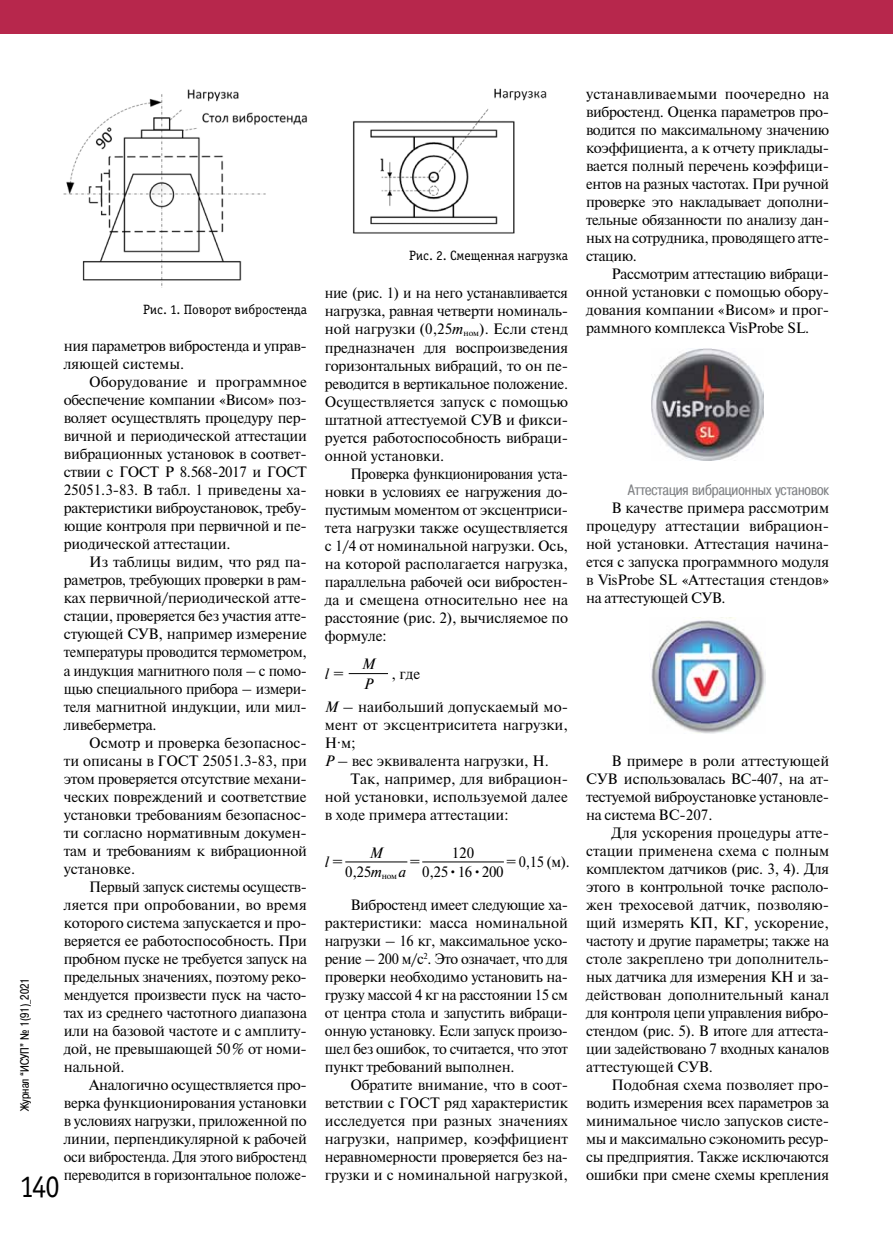
<style>
.page{position:relative;width:893px;height:1234px;background:#fff}
.page>*{position:absolute;margin:0;border:0;box-sizing:border-box;transform-origin:0 0}
.t1{font:31.5px "Officina Serif Book C";color:#000;scale:.9 1}
.t2{font:15px/18px "Newton";letter-spacing:-.02em;color:#000;text-align:justify}
.t3{font:15px/18px "Newton";letter-spacing:-.02em;color:#000;text-align:justify;scale:.96 1}
.t4{font:15px/18px "Newton";letter-spacing:-.02em;color:#000;text-align:justify;scale:.93 1}
.t5{font:15px/18px "Newton";color:#000}
.t6{font:15px "Pragmatica Cond C";color:#808285}
.t7{font:italic 15px "Newton";color:#000}
.t8{font:13.5px "Officina Serif Book C";color:#000}
.t9{font:12px "Pragmatica Cond C";color:#000}
.s1{font-style:italic}
.s2{font-family:"Bodoni C";font-weight:700}
</style>
<div class="page">
<div style="left:0;top:0;width:893px;height:34px;background:#b7274c"></div>
<hr style="left:349px;top:673px;width:39px;height:1px;background:#000">
<hr style="left:345px;top:861px;width:62px;height:1px;background:#000">
<hr style="left:422px;top:861px;width:82px;height:1px;background:#000">
<img style="left:64px;top:89px;width:243px;height:199px">
<img style="left:352px;top:88px;width:195px;height:145px">
<img style="left:652px;top:348px;width:111px;height:112px">
<img style="left:650px;top:617px;width:116px;height:116px">
<p class="t8" style="left:143px;top:302px;width:165px">Рис. 1. Поворот вибростенда</p>
<p class="t2" style="left:64px;top:336px;width:245px">ния параметров вибростенда и управ&shy;ляющей системы.</p>
<p class="t2" style="left:64px;top:372px;width:245px;text-indent:26px">Оборудование и программное обеспечение компании «Висом» поз&shy;воляет осуществлять процедуру пер&shy;вичной и периодической аттестации вибрационных установок в соответ&shy;ствии с ГОСТ Р 8.568-2017 и ГОСТ 25051.3-83. В табл. 1 приведены ха&shy;рактеристики виброустановок, требу&shy;ющие контроля при первичной и пе&shy;риодической аттестации.</p>
<p class="t2" style="left:64px;top:552px;width:245px;text-indent:26px">Из таблицы видим, что ряд па&shy;раметров, требующих проверки в рам&shy;ках первичной/периодической атте&shy;стации, проверяется без участия атте&shy;стующей СУВ, например измерение температуры проводится термометром, а индукция магнитного поля – с помо&shy;щью специального прибора – измери&shy;теля магнитной индукции, или мил&shy;ливеберметра.</p>
<p class="t2" style="left:64px;top:732px;width:245px;text-indent:26px">Осмотр и проверка безопаснос&shy;ти описаны в ГОСТ 25051.3-83, при этом проверяется отсутствие механи&shy;ческих повреждений и соответствие установки требованиям безопаснос&shy;ти согласно нормативным докумен&shy;там и требованиям к вибрационной установке.</p>
<p class="t2" style="left:64px;top:876px;width:245px;text-indent:26px">Первый запуск системы осуществ&shy;ляется при опробовании, во время которого система запускается и про&shy;веряется ее работоспособность. При пробном пуске не требуется запуск на предельных значениях, поэтому реко&shy;мендуется произвести пуск на часто&shy;тах из среднего частотного диапазона или на базовой частоте и с амплиту&shy;дой, не превышающей 50% от номи&shy;нальной.</p>
<p class="t2" style="left:64px;top:1074px;width:245px;text-indent:26px">Аналогично осуществляется про&shy;верка функционирования установки в условиях нагрузки, приложенной по линии, перпендикулярной к рабочей оси вибростенда. Для этого вибростенд переводится в горизонтальное положе-</p>
<p class="t9" style="left:18px;top:1110px;width:135px;rotate:-90deg">Журнал “ИСУП” № 1(91)_2021</p>
<h1 class="t1" style="left:20px;top:1168px;width:46px">140</h1>
<p class="t8" style="left:409px;top:248px;width:160px">Рис. 2. Смещенная нагрузка</p>
<p class="t3" style="left:325px;top:284px;width:255px">ние (рис. 1) и на него устанавливается нагрузка, равная четверти номиналь&shy;ной нагрузки (0,25<span class="s1">m</span><sub>ном</sub>). Если стенд предназначен для воспроизведения горизонтальных вибраций, то он пе&shy;реводится в вертикальное положение.<br>Осуществляется запуск с помощью штатной аттестуемой СУВ и фикси&shy;руется работоспособность вибраци&shy;онной установки.</p>
<p class="t4" style="left:325px;top:464px;width:263px;text-indent:26px">Проверка функционирования уста&shy;новки в условиях ее нагружения до&shy;пустимым моментом от эксцентриси&shy;тета нагрузки также осуществляется с 1/4 от номинальной нагрузки. Ось, на которой располагается нагрузка, параллельна рабочей оси вибростен&shy;да и смещена относительно нее на расстояние (рис. 2), вычисляемое по формуле:</p>
<p class="t7" style="left:325px;top:664px;width:20px">l =</p>
<p class="t7" style="left:362px;top:654px;width:15px">M</p>
<p class="t2" style="left:391px;top:664px;width:30px">, где</p>
<p class="t5" style="left:325px;top:671px;width:245px;line-height:23.1px;text-indent:39px"><span class="s1">P<br>M</span> – наибольший допускаемый мо-</p>
<p class="t5" style="left:325px;top:714px;width:245px">мент от эксцентриситета нагрузки,<br>Н·м;<br><span class="s1">P</span> – вес эквивалента нагрузки, Н.</p>
<p class="t2" style="left:325px;top:768px;width:245px;text-indent:26px">Так, например, для вибрацион&shy;ной установки, используемой далее в ходе примера аттестации:</p>
<p class="t7" style="left:325px;top:852px;width:19px">l =</p>
<p class="t2" style="left:452px;top:842px;width:24px">120</p>
<p class="t7" style="left:370px;top:842px;width:15px">M</p>
<p class="t3" style="left:506px;top:852px;width:68px">= 0,15 (м).</p>
<p class="t7" style="left:409px;top:852px;width:12px">=</p>
<p class="t2" style="left:345px;top:862px;width:160px">0,25<span class="s1">m</span><sub>ном</sub> <span class="s1">a</span> 0,25<span class="s2">•</span>16<span class="s2">•</span>200</p>
<p class="t2" style="left:325px;top:895px;width:245px;text-indent:26px">Вибростенд имеет следующие ха&shy;рактеристики: масса номинальной нагрузки – 16 кг, максимальное уско&shy;рение – 200 м/с<sup>2</sup>. Это означает, что для проверки необходимо установить на&shy;грузку массой 4 кг на расстоянии 15 см от центра стола и запустить вибраци&shy;онную установку. Если запуск произо&shy;шел без ошибок, то считается, что этот пункт требований выполнен.</p>
<p class="t2" style="left:325px;top:1075px;width:245px;text-indent:26px">Обратите внимание, что в соот&shy;ветствии с ГОСТ ряд характеристик исследуется при разных значениях нагрузки, например, коэффициент неравномерности проверяется без на&shy;грузки и с номинальной нагрузкой,</p>
<p class="t2" style="left:586px;top:84px;width:245px">устанавливаемыми поочередно на вибростенд. Оценка параметров про&shy;водится по максимальному значению коэффициента, а к отчету приклады&shy;вается полный перечень коэффици&shy;ентов на разных частотах. При ручной проверке это накладывает дополни&shy;тельные обязанности по анализу дан&shy;ных на сотрудника, проводящего атте&shy;стацию.</p>
<p class="t2" style="left:586px;top:264px;width:245px;text-indent:26px">Рассмотрим аттестацию вибраци&shy;онной установки с помощью обору&shy;дования компании «Висом» и прог&shy;раммного комплекса VisProbe SL.</p>
<p class="t6" style="left:628px;top:481px;width:203px">Аттестация вибрационных установок</p>
<p class="t2" style="left:586px;top:498px;width:245px;text-indent:26px">В качестве примера рассмотрим процедуру аттестации вибрацион&shy;ной установки. Аттестация начина&shy;ется с запуска программного модуля в VisProbe SL «Аттестация стендов» на аттестующей СУВ.</p>
<p class="t2" style="left:586px;top:750px;width:245px;text-indent:26px">В примере в роли аттестующей СУВ использовалась ВС‑407, на ат&shy;тестуемой виброустановке установле&shy;на система ВС‑ 207.</p>
<p class="t2" style="left:586px;top:822px;width:245px;text-indent:26px">Для ускорения процедуры атте&shy;стации применена схема с полным комплектом датчиков (рис. 3, 4). Для этого в контрольной точке располо&shy;жен трехосевой датчик, позволяю&shy;щий измерять КП, КГ, ускорение, частоту и другие параметры; также на столе закреплено три дополнитель&shy;ных датчика для измерения КН и за&shy;действован дополнительный канал для контроля цепи управления вибро&shy;стендом (рис. 5). В итоге для аттеста&shy;ции задействовано 7 входных каналов аттестующей СУВ.</p>
<p class="t2" style="left:586px;top:1074px;width:245px;text-indent:26px">Подобная схема позволяет про&shy;водить измерения всех параметров за минимальное число запусков систе&shy;мы и максимально сэкономить ресур&shy;сы предприятия. Также исключаются ошибки при смене схемы крепления</p>
</div>
